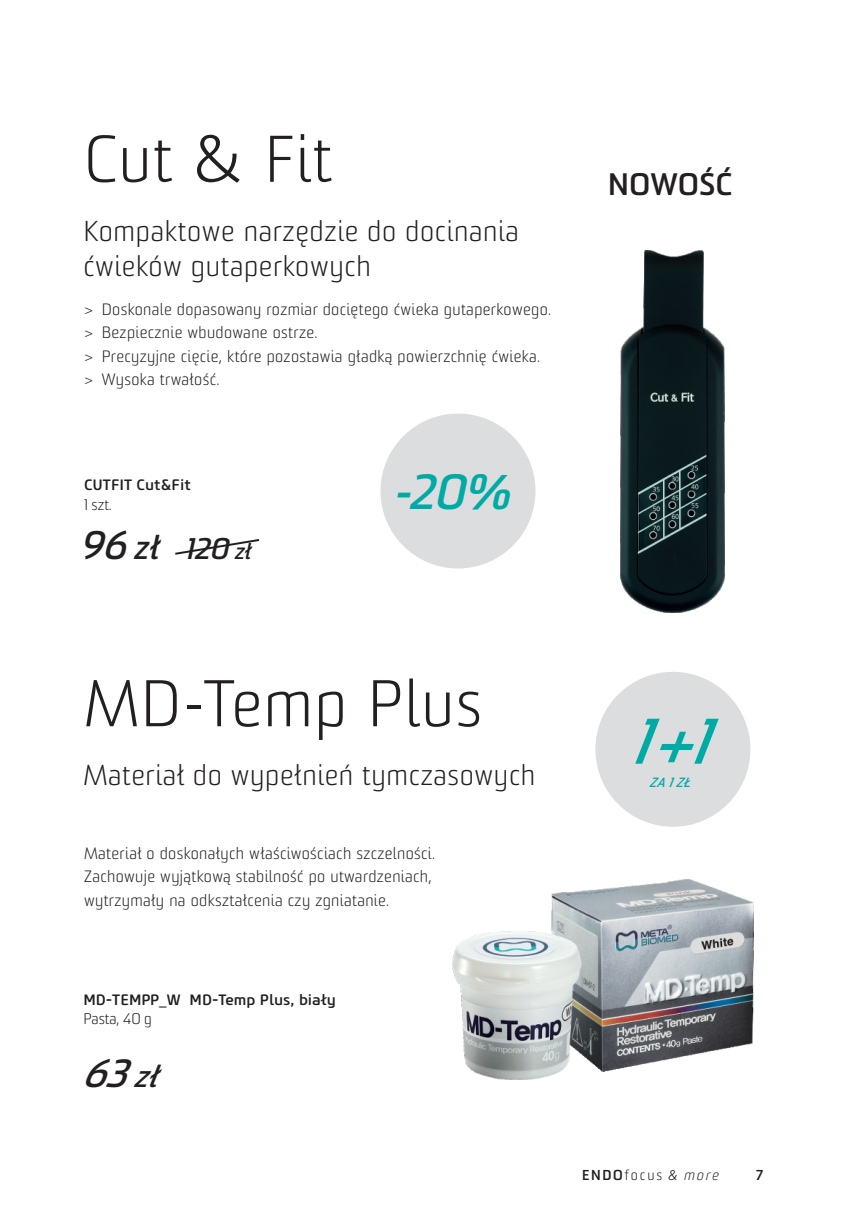
<style>
.page{position:relative;width:857px;height:1225px;background:#fff}
.page>*{position:absolute;margin:0;border:0;box-sizing:border-box;transform-origin:0 0}
.t1{font:300 64px "Sommet";letter-spacing:.025em;color:#231f20}
.t2{font:italic 700 62.6px "Sommet";color:#00aaa5}
.t3{font:italic 700 48px "Sommet";color:#00aaa5}
.t4{font:italic 700 38.2px "Sommet";color:#231f20}
.t5{font:700 30.2px "Sommet";letter-spacing:.02em;color:#231f20}
.t6{font:italic 700 29px "Sommet";color:#231f20}
.t7{font:300 28px/34.8px "Sommet";letter-spacing:.025em;color:#231f20}
.t8{font:300 16px/23.6px "Sommet";letter-spacing:.025em;color:#231f20}
.t9{font:500 15px "Core Sans M55";color:#231f20}
.t10{font:300 15px "Sommet";color:#231f20}
.t11{font:300 14px "Sommet";letter-spacing:.135em;color:#231f20}
.t12{font:700 14px "Sommet";color:#231f20}
.t13{font:italic 700 13px "Sommet";color:#00aaa5}
.s1{font-family:"The Sans B W3"}
.s2{font-size:38.6px}
.s3{font-size:32.4px}
.s4{font-size:21.6px}
.s5{font-size:30px}
.s6{font-weight:700}
.s7{font-family:"Verb";font-style:italic}
.s8{font-style:italic}
</style>
<div class="page">
<div style="left:595px;top:672px;width:155px;height:154px;background:#dcdddf;border-radius:50%"></div>
<img style="left:452px;top:879px;width:300px;height:200px">
<img style="left:620px;top:250px;width:104px;height:362px">
<svg style="left:175px;top:539px;width:85px;height:16px"></svg>
<div style="left:380px;top:413px;width:155px;height:155px;background:#dcdddf;border-radius:50%"></div>
<h1 class="t1" style="left:84px;top:134px;width:249px">Cut <span class="s1">&amp;</span> Fit</h1>
<h3 class="t7" style="left:83px;top:216px;width:436px">Kompaktowe narzędzie do docinania ćwieków gutaperkowych</h3>
<p class="t8" style="left:84px;top:299px;width:468px">&gt; Doskonale dopasowany rozmiar dociętego ćwieka gutaperkowego. &gt; Bezpiecznie wbudowane ostrze.<br>&gt; Precyzyjne cięcie, które pozostawia gładką powierzchnię ćwieka. &gt; Wysoka trwałość.</p>
<p class="t9" style="left:84px;top:479px;width:108px">CUTFIT Cut&amp;Fit</p>
<p class="t10" style="left:84px;top:498px;width:29px">1 szt.</p>
<h3 class="t6" style="left:80px;top:537px;width:171px"><span class="s2">96</span> <span class="s3">zł</span> 120 <span class="s4">zł</span></h3>
<h3 class="t3" style="left:392px;top:473px;width:118px">-20%</h3>
<h3 class="t5" style="left:608px;top:172px;width:125px">NOWOŚĆ</h3>
<h1 class="t1" style="left:84px;top:678px;width:399px">MD-Temp Plus</h1>
<h3 class="t7" style="left:83px;top:760px;width:453px">Materiał do wypełnień tymczasowych</h3>
<p class="t8" style="left:84px;top:843px;width:352px">Materiał o doskonałych właściwościach szczelności.<br>Zachowuje wyjątkową stabilność po utwardzeniach, wytrzymały na odkształcenia czy zgniatanie.</p>
<p class="t9" style="left:83px;top:993px;width:254px">MD-TEMP P_W MD-Temp Plus, biały</p>
<p class="t10" style="left:83px;top:1013px;width:70px">Pasta, 40 g</p>
<h3 class="t4" style="left:82px;top:1058px;width:75px">63 <span class="s5">zł</span></h3>
<h2 class="t2" style="left:628px;top:717px;width:80px">1+1</h2>
<p class="t13" style="left:649px;top:777px;width:42px">ZA 1 ZŁ</p>
<p class="t11" style="left:582px;top:1169px;width:137px"><span class="s6">ENDO</span>focus <span class="s7">&amp;</span> <span class="s8">more</span></p>
<p class="t12" style="left:755px;top:1169px;width:8px">7</p>
</div>
